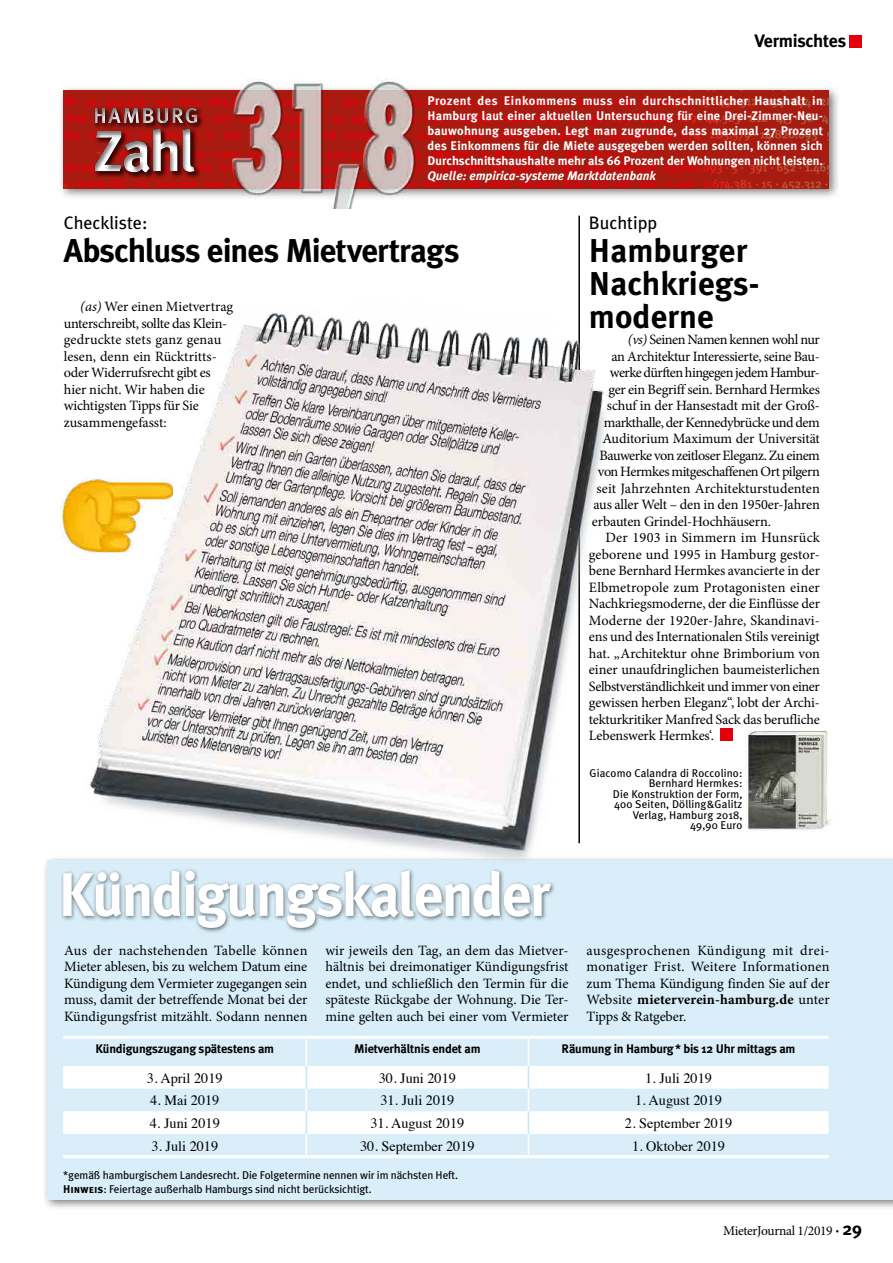
<style>
.page{position:relative;width:893px;height:1263px;background:#fff}
.page>*{position:absolute;margin:0;border:0;box-sizing:border-box;transform-origin:0 0}
.t1{font:700 33px/33px "Meta Plus";color:#000}
.t2{font:700 33px "Meta Plus";letter-spacing:-.03em;color:#000}
.t3{font:18px "Meta Plus";color:#000}
.t4{font:700 18px "Meta Plus";letter-spacing:-.015em;color:#000}
.t5{font:14.25px/16.5px "Minion Pro";letter-spacing:-.01em;color:#000;text-align:justify}
.t6{font:14.25px "Times";color:#000}
.t7{font:14.25px "Minion Pro";letter-spacing:-.035em;color:#000}
.t8{font:14.25px "Minion Pro";letter-spacing:-.03em;color:#000}
.t9{font:14.25px "Minion Pro";letter-spacing:-.04em;color:#000}
.t10{font:14.25px "Minion Pro";letter-spacing:.01em;color:#000}
.t11{font:14.25px "Minion Pro";letter-spacing:-.045em;color:#000}
.t12{font:14.25px "Minion Pro";letter-spacing:.02em;color:#000}
.t13{font:13.5px "Minion Pro";letter-spacing:-.025em;color:#000}
.t14{font:700 12.45px/15px "Meta Plus";color:#fff;text-align:justify}
.t15{font:700 12.45px "Meta Plus";letter-spacing:-.015em;color:#000}
.t16{font:italic 700 12.45px "Meta Plus";color:#fff}
.t17{font:11.25px/13.5px "Meta Plus";letter-spacing:-.01em;color:#000}
.t18{font:11.25px/10.5px "Meta Plus";letter-spacing:.01em;color:#000;text-align:right}
.s1{font-style:italic}
.s2{font-weight:700}
.s3{font-family:"Meta Plus Bold Caps"}
.s4{font-family:"Meta Plus";font-weight:700}
.s5{font-family:"Meta Plus";font-weight:700;font-size:18px}
</style>
<div class="page">
<hr style="left:578px;top:216px;width:2px;height:627px;background:#000">
<div style="left:42px;top:854px;width:851px;height:357px;background:#000;opacity:.5"></div>
<div style="left:47px;top:860px;width:846px;height:339px;background:#d9eef9"></div>
<div style="left:61px;top:868px;width:496px;height:66px;background:#000;opacity:.5"></div>
<svg style="left:63px;top:872px;width:488px;height:56px"></svg>
<svg style="left:63px;top:1066px;width:766px;height:68px;fill:#fff"></svg>
<hr style="left:63px;top:1155px;width:243px;height:3px;background:#fff">
<hr style="left:306px;top:1155px;width:222px;height:3px;background:#fff">
<hr style="left:528px;top:1155px;width:301px;height:3px;background:#fff">
<hr style="left:63px;top:1036px;width:243px;height:3px;background:#fff">
<hr style="left:306px;top:1036px;width:222px;height:3px;background:#fff">
<hr style="left:528px;top:1036px;width:301px;height:3px;background:#fff">
<svg style="left:306px;top:1039px;width:1px;height:116px"></svg>
<svg style="left:528px;top:1039px;width:1px;height:116px"></svg>
<img style="left:61px;top:287px;width:573px;height:585px">
<div style="left:58px;top:85px;width:783px;height:115px;background:#000;opacity:.5"></div>
<div style="left:63px;top:90px;width:766px;height:99px;background:#a81b11"></div>
<svg style="left:87px;top:179px;width:660px;height:9px"></svg>
<div style="left:93px;top:128px;width:108px;height:51px;background:#000;opacity:.5"></div>
<svg style="left:63px;top:90px;width:766px;height:83px"></svg>
<div style="left:82px;top:98px;width:128px;height:27px;background:#000;opacity:.5"></div>
<img style="left:222px;top:78px;width:204px;height:130px">
<img style="left:745px;top:731px;width:85px;height:99px">
<div style="left:720px;top:728px;width:13px;height:12px;background:#e3000b"></div>
<img style="left:61px;top:474px;width:112px;height:97px">
<div style="left:850px;top:35px;width:12px;height:12px;background:#e3000b"></div>
<p class="t4" style="left:754px;top:31px;width:93px">Vermischtes</p>
<p class="t14" style="left:428px;top:93px;width:397px">Prozent des Einkommens muss ein durchschnittlicher Haushalt in Hamburg laut einer aktuellen Untersuchung für eine Drei-Zimmer-Neu&shy;bauwohnung ausgeben. Legt man zugrunde, dass maximal 27 Prozent des Einkommens für die Miete ausgegeben werden sollten, können sich Durchschnittshaushalte mehr als 66 Prozent der Wohnungen nicht leisten.</p>
<p class="t16" style="left:428px;top:169px;width:230px">Quelle: empirica-systeme Marktdatenbank</p>
<p class="t3" style="left:64px;top:212px;width:85px">Checkliste:</p>
<h1 class="t2" style="left:64px;top:231px;width:397px">Abschluss eines Mietvertrags</h1>
<p class="t5" style="left:64px;top:299px;width:171px;text-align:left;text-indent:17px"><span class="s1">(as)</span> Wer einen Mietvertrag unterschreibt, sollte das Klein&shy;gedruckte stets ganz genau lesen, denn ein Rücktritts&shy;oder Widerrufsrecht gibt es hier nicht. Wir haben die wichtigsten Tipps für Sie zusammengefasst:</p>
<p class="t3" style="left:589px;top:212px;width:70px">Buchtipp</p>
<h1 class="t1" style="left:589px;top:234px;width:172px">Hamburger<br>Nachkriegs&shy;moderne</h1>
<p class="t7" style="left:628px;top:330px;width:193px"><span class="s1">(vs)</span> Seinen Namen kennen wohl nur</p>
<p class="t5" style="left:611px;top:348px;width:210px">an Architektur Interessierte, seine Bau-</p>
<p class="t11" style="left:610px;top:363px;width:212px">werke dürften hingegen jedem Hambur-</p>
<p class="t5" style="left:608px;top:381px;width:213px">ger ein Begriff sein. Bernhard Hermkes</p>
<p class="t5" style="left:607px;top:398px;width:214px">schuf in der Hansestadt mit der Groß-</p>
<p class="t7" style="left:604px;top:413px;width:217px">markthalle, der Kennedybrücke und dem</p>
<p class="t5" style="left:602px;top:431px;width:219px">Auditorium Maximum der Universität</p>
<p class="t7" style="left:599px;top:446px;width:222px">Bauwerke von zeitloser Eleganz. Zu einem</p>
<p class="t9" style="left:598px;top:462px;width:223px">von Hermkes mitgeschaffenen Ort pilgern</p>
<p class="t5" style="left:596px;top:480px;width:225px">seit Jahrzehnten Architekturstudenten</p>
<p class="t5" style="left:593px;top:497px;width:228px">aus aller Welt – den in den 1950er-Jahren</p>
<p class="t5" style="left:592px;top:513px;width:181px">erbauten Grindel-Hochhäusern.</p>
<p class="t12" style="left:605px;top:528px;width:216px">Der 1903 in Simmern im Hunsrück</p>
<p class="t5" style="left:589px;top:546px;width:233px">geborene und 1995 in Hamburg gestor-</p>
<p class="t5" style="left:589px;top:563px;width:233px">bene Bernhard Hermkes avancierte in der</p>
<p class="t10" style="left:589px;top:578px;width:232px">Elbmetropole zum Protagonisten einer</p>
<p class="t5" style="left:589px;top:596px;width:232px">Nachkriegsmoderne, der die Einflüsse der</p>
<p class="t5" style="left:589px;top:612px;width:232px">Moderne der 1920er-Jahre, Skandinavi-</p>
<p class="t5" style="left:589px;top:629px;width:232px">ens und des Internationalen Stils vereinigt</p>
<p class="t5" style="left:589px;top:645px;width:233px">hat. „Architektur ohne Brimborium von</p>
<p class="t5" style="left:589px;top:662px;width:233px">einer unaufdringlichen baumeisterlichen</p>
<p class="t8" style="left:589px;top:677px;width:232px">Selbstverständlichkeit und immer von einer</p>
<p class="t5" style="left:589px;top:695px;width:233px">gewissen herben Eleganz“, lobt der Archi-</p>
<p class="t5" style="left:589px;top:711px;width:232px">tekturkritiker Manfred Sack das berufliche</p>
<p class="t5" style="left:589px;top:728px;width:126px">Lebenswerk Hermkes‘.</p>
<p class="t18" style="left:590px;top:767px;width:154px">Giacomo Calandra di Roccolino:<br>Bernhard Hermkes:<br>Die Konstruktion der Form,<br>400 Seiten, Dölling&amp;Galitz<br>Verlag, Hamburg 2018,<br>49,90 Euro</p>
<p class="t5" style="left:64px;top:942px;width:245px">Aus der nachstehenden Tabelle können Mieter ablesen, bis zu welchem Datum eine Kündigung dem Vermieter zugegangen sein muss, damit der betreffende Monat bei der Kündigungsfrist mitzählt. Sodann nennen</p>
<p class="t5" style="left:325px;top:942px;width:245px">wir jeweils den Tag, an dem das Mietver&shy;hältnis bei dreimonatiger Kündigungsfrist endet, und schließlich den Termin für die späteste Rückgabe der Wohnung. Die Ter&shy;mine gelten auch bei einer vom Vermieter</p>
<p class="t5" style="left:587px;top:942px;width:245px">ausgesprochenen Kündigung mit drei&shy;monatiger Frist. Weitere Informationen zum Thema Kündigung finden Sie auf der Website <span class="s2">mieterverein-hamburg.de</span> unter Tipps &amp; Ratgeber.</p>
<p class="t15" style="left:95px;top:1041px;width:180px">Kündigungszugang spätestens am</p>
<p class="t15" style="left:354px;top:1041px;width:128px">Mietverhältnis endet am</p>
<p class="t15" style="left:562px;top:1041px;width:235px">Räumung in Hamburg* bis 12 Uhr mittags am</p>
<p class="t6" style="left:147px;top:1064px;width:77px">3. April 2019</p>
<p class="t6" style="left:379px;top:1064px;width:79px">30. Juni 2019</p>
<p class="t6" style="left:645px;top:1064px;width:68px">1. Juli 2019</p>
<p class="t6" style="left:150px;top:1087px;width:71px">4. Mai 2019</p>
<p class="t6" style="left:380px;top:1087px;width:76px">31. Juli 2019</p>
<p class="t6" style="left:635px;top:1087px;width:88px">1. August 2019</p>
<p class="t6" style="left:150px;top:1110px;width:72px">4. Juni 2019</p>
<p class="t6" style="left:370px;top:1110px;width:95px">31. August 2019</p>
<p class="t6" style="left:625px;top:1110px;width:109px">2. September 2019</p>
<p class="t6" style="left:151px;top:1132px;width:68px">3. Juli 2019</p>
<p class="t6" style="left:360px;top:1132px;width:116px">30. September 2019</p>
<p class="t6" style="left:632px;top:1132px;width:95px">1. Oktober 2019</p>
<p class="t17" style="left:63px;top:1168px;width:396px">*gemäß hamburgischem Landesrecht. Die Folgetermine nennen wir im nächsten Heft.<br><span class="s3">Hinweis</span>: Feiertage außerhalb Hamburgs sind nicht berücksichtigt.</p>
<p class="t13" style="left:723px;top:1222px;width:140px">MieterJournal 1/2019 <span class="s4">·</span> <span class="s5">29</span></p>
</div>
